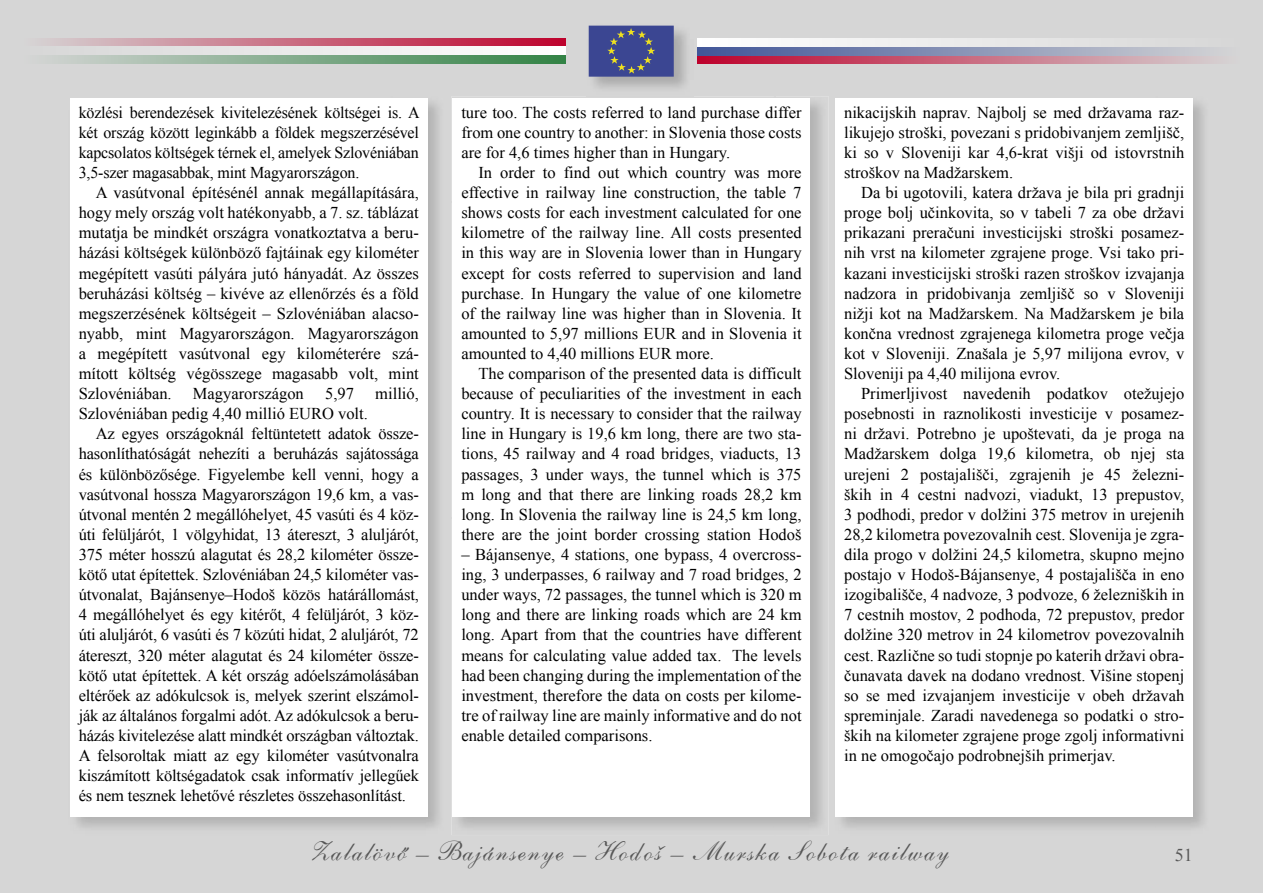
<style>
.page{position:relative;width:1263px;height:893px;background:#d6d6d6}
.page>*{position:absolute;margin:0;border:0;box-sizing:border-box;transform-origin:0 0}
.t1{font:27px "Shelley Andante PFL";color:#565656}
.t2{font:18px "Times New Roman";color:#565656}
.t3{font:16.5px/20.1px "Times New Roman";letter-spacing:-.01em;color:#000;text-align:justify}
</style>
<div class="page">
<img style="left:69px;top:96px;width:377px;height:739px">
<div style="left:70px;top:98px;width:357px;height:718px;background:#fff"></div>
<img style="left:451px;top:96px;width:378px;height:739px">
<div style="left:453px;top:98px;width:357px;height:718px;background:#fff"></div>
<img style="left:834px;top:96px;width:377px;height:739px">
<div style="left:836px;top:98px;width:357px;height:718px;background:#fff"></div>
<img style="left:586px;top:23px;width:108px;height:73px">
<img style="left:586px;top:96px;width:108px;height:1px">
<svg style="left:589px;top:26px;width:85px;height:51px;background:#464f8b"></svg>
<svg style="left:21px;top:38px;width:545px;height:9px;background:#cd7a8c"></svg>
<svg style="left:21px;top:47px;width:545px;height:8px"></svg>
<svg style="left:21px;top:55px;width:545px;height:9px;background:#84ac8d"></svg>
<svg style="left:697px;top:55px;width:545px;height:9px;background:#c27087"></svg>
<svg style="left:697px;top:47px;width:545px;height:8px;background:#8b95b7"></svg>
<svg style="left:697px;top:38px;width:545px;height:9px"></svg>
<p class="t3" style="left:79px;top:102px;width:343px">közlési berendezések kivitelezésének költségei is. A két ország között leginkább a földek megszerzésével kapcsolatos költségek térnek el, amelyek Szlovéniában 3,5-szer magasabbak, mint Magyarországon.</p>
<p class="t3" style="left:79px;top:182px;width:342px;text-indent:17px">A vasútvonal építésénél annak megállapítására, hogy mely ország volt hatékonyabb, a 7. sz. táblázat mutatja be mindkét országra vonatkoztatva a beru&shy;házási költségek különböző fajtáinak egy kilométer megépített vasúti pályára jutó hányadát. Az összes beruházási költség – kivéve az ellenőrzés és a föld megszerzésének költségeit – Szlovéniában alacso&shy;nyabb, mint Magyarországon. Magyarországon a megépített vasútvonal egy kilométerére szá&shy;mított költség végösszege magasabb volt, mint Szlovéniában.</p>
<p class="t3" style="left:193px;top:383px;width:112px">Magyarországon</p>
<p class="t3" style="left:325px;top:383px;width:30px">5,97</p>
<p class="t3" style="left:375px;top:383px;width:45px">millió,</p>
<p class="t3" style="left:79px;top:403px;width:291px">Szlovéniában pedig 4,40 millió EURO volt.</p>
<p class="t3" style="left:96px;top:424px;width:325px">Az egyes országoknál feltüntetett adatok össze-</p>
<p class="t3" style="left:79px;top:444px;width:342px">hasonlíthatóságát nehezíti a beruházás sajátossága</p>
<p class="t3" style="left:79px;top:464px;width:342px">és különbözősége. Figyelembe kell venni, hogy a</p>
<p class="t3" style="left:79px;top:484px;width:342px">vasútvonal hossza Magyarországon 19,6 km, a vas-</p>
<p class="t3" style="left:79px;top:504px;width:342px">útvonal mentén 2 megállóhelyet, 45 vasúti és 4 köz-</p>
<p class="t3" style="left:79px;top:524px;width:342px">úti felüljárót, 1 völgyhidat, 13 átereszt, 3 aluljárót,</p>
<p class="t3" style="left:79px;top:544px;width:342px">375 méter hosszú alagutat és 28,2 kilométer össze-</p>
<p class="t3" style="left:79px;top:564px;width:342px">kötő utat építettek. Szlovéniában 24,5 kilométer vas-</p>
<p class="t3" style="left:79px;top:584px;width:342px">útvonalat, Bajánsenye–Hodoš közös határállomást,</p>
<p class="t3" style="left:79px;top:604px;width:342px">4 megállóhelyet és egy kitérőt, 4 felüljárót, 3 köz-</p>
<p class="t3" style="left:79px;top:625px;width:342px">úti aluljárót, 6 vasúti és 7 közúti hidat, 2 aluljárót, 72</p>
<p class="t3" style="left:79px;top:645px;width:342px">átereszt, 320 méter alagutat és 24 kilométer össze-</p>
<p class="t3" style="left:79px;top:665px;width:342px">kötő utat építettek. A két ország adóelszámolásában</p>
<p class="t3" style="left:79px;top:685px;width:342px">eltérőek az adókulcsok is, melyek szerint elszámol-</p>
<p class="t3" style="left:79px;top:705px;width:342px">ják az általános forgalmi adót. Az adókulcsok a beru-</p>
<p class="t3" style="left:79px;top:725px;width:342px">házás kivitelezése alatt mindkét országban változtak.</p>
<p class="t3" style="left:79px;top:745px;width:342px">A felsoroltak miatt az egy kilométer vasútvonalra</p>
<p class="t3" style="left:79px;top:765px;width:342px">kiszámított költségadatok csak informatív jellegűek</p>
<p class="t3" style="left:79px;top:785px;width:329px">és nem tesznek lehetővé részletes összehasonlítást.</p>
<p class="t3" style="left:461px;top:102px;width:342px">ture too. The costs referred to land purchase differ from one country to another: in Slovenia those costs are for 4,6 times higher than in Hungary.</p>
<p class="t3" style="left:461px;top:162px;width:342px;text-indent:17px">In order to find out which country was more effective in railway line construction, the table 7 shows costs for each investment calculated for one kilometre of the railway line. All costs presented in this way are in Slovenia lower than in Hungary except for costs referred to supervision and land purchase. In Hungary the value of one kilometre of the railway line was higher than in Slovenia. It amounted to 5,97 millions EUR and in Slovenia it amounted to 4,40 millions EUR more.</p>
<p class="t3" style="left:461px;top:363px;width:342px;text-indent:17px">The comparison of the presented data is difficult because of peculiarities of the investment in each country. It is necessary to consider that the railway line in Hungary is 19,6 km long, there are two sta&shy;tions, 45 railway and 4 road bridges, viaducts, 13 passages, 3 under ways, the tunnel which is 375 m long and that there are linking roads 28,2 km long. In Slovenia the railway line is 24,5 km long, there are the joint border crossing station Hodoš</p>
<p class="t3" style="left:461px;top:544px;width:342px">– Bájansenye, 4 stations, one bypass, 4 overcross&shy;ing, 3 underpasses, 6 railway and 7 road bridges, 2 under ways, 72 passages, the tunnel which is 320 m long and there are linking roads which are 24 km long. Apart from that the countries have different means for calculating value added tax. The levels had been changing during the implementation of the investment, therefore the data on costs per kilome&shy;tre of railway line are mainly informative and do not enable detailed comparisons.</p>
<p class="t3" style="left:844px;top:102px;width:342px">nikacijskih naprav. Najbolj se med državama raz&shy;likujejo stroški, povezani s pridobivanjem zemljišč, ki so v Sloveniji kar 4,6-krat višji od istovrstnih stroškov na Madžarskem.</p>
<p class="t3" style="left:844px;top:182px;width:342px;text-indent:17px">Da bi ugotovili, katera država je bila pri gradnji proge bolj učinkovita, so v tabeli 7 za obe državi prikazani preračuni investicijski stroški posamez&shy;nih vrst na kilometer zgrajene proge. Vsi tako pri&shy;kazani investicijski stroški razen stroškov izvajanja nadzora in pridobivanja zemljišč so v Sloveniji nižji kot na Madžarskem. Na Madžarskem je bila končna vrednost zgrajenega kilometra proge večja kot v Sloveniji. Znašala je 5,97 milijona evrov, v Sloveniji pa 4,40 milijona evrov.</p>
<p class="t3" style="left:844px;top:383px;width:342px;text-indent:17px">Primerljivost navedenih podatkov otežujejo posebnosti in raznolikosti investicije v posamez&shy;ni državi. Potrebno je upoštevati, da je proga na Madžarskem dolga 19,6 kilometra, ob njej sta urejeni 2 postajališči, zgrajenih je 45 železni&shy;ških in 4 cestni nadvozi, viadukt, 13 prepustov, 3 podhodi, predor v dolžini 375 metrov in urejenih 28,2 kilometra povezovalnih cest. Slovenija je zgra&shy;dila progo v dolžini 24,5 kilometra, skupno mejno postajo v Hodoš-Bájansenye, 4 postajališča in eno izogibališče, 4 nadvoze, 3 podvoze, 6 železniških in 7 cestnih mostov, 2 podhoda, 72 prepustov, predor dolžine 320 metrov in 24 kilometrov povezovalnih cest. Različne so tudi stopnje po katerih državi obra&shy;čunavata davek na dodano vrednost. Višine stopenj so se med izvajanjem investicije v obeh državah spreminjale. Zaradi navedenega so podatki o stro&shy;ških na kilometer zgrajene proge zgolj informativni in ne omogočajo podrobnejših primerjav.</p>
<h1 class="t1" style="left:312px;top:834px;width:640px">Zalalövő – Bajánsenye – Hodoš – Murska Sobota railway</h1>
<p class="t2" style="left:1175px;top:843px;width:19px">51</p>
</div>
